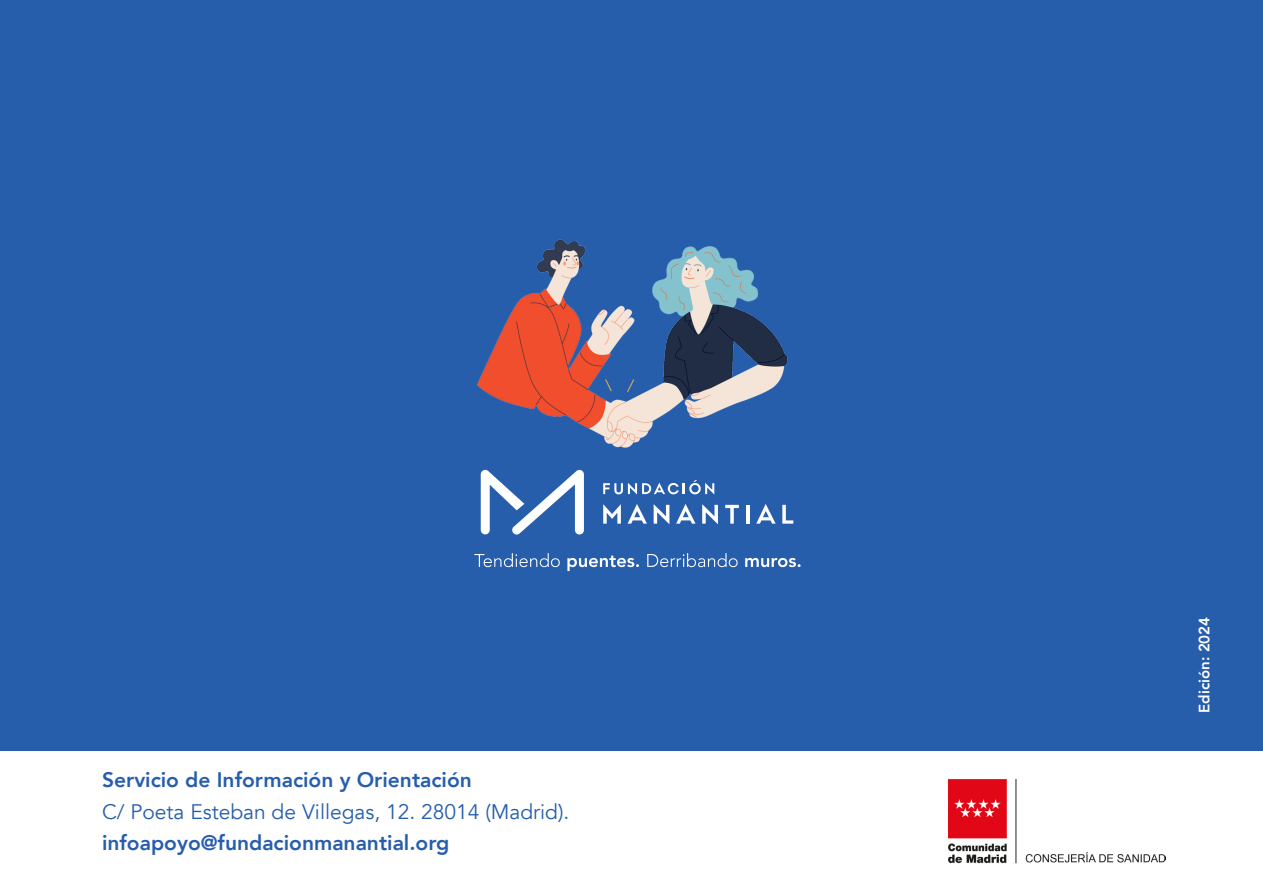
<style>
.page{position:relative;width:1263px;height:893px;background:#275eac}
.page>*{position:absolute;margin:0;border:0;box-sizing:border-box;transform-origin:0 0}
.t1{font:800 21px "Avenir";color:#275eac}
.t2{font:21px "Avenir";color:#275eac}
.t3{font:800 15px "Avenir";color:#fff}
</style>
<div class="page">
<svg style="left:603px;top:480px;width:111px;height:14px"></svg>
<svg style="left:603px;top:504px;width:18px;height:20px"></svg>
<svg style="left:628px;top:504px;width:19px;height:20px"></svg>
<svg style="left:654px;top:504px;width:15px;height:20px"></svg>
<svg style="left:676px;top:504px;width:19px;height:20px"></svg>
<svg style="left:702px;top:504px;width:16px;height:20px"></svg>
<svg style="left:725px;top:505px;width:14px;height:19px"></svg>
<hr style="left:746px;top:505px;width:3px;height:19px;background:#fff">
<svg style="left:756px;top:504px;width:20px;height:20px"></svg>
<svg style="left:782px;top:505px;width:11px;height:19px"></svg>
<svg style="left:481px;top:470px;width:103px;height:64px"></svg>
<svg style="left:474px;top:553px;width:86px;height:14px"></svg>
<svg style="left:567px;top:556px;width:72px;height:15px"></svg>
<svg style="left:647px;top:553px;width:91px;height:14px"></svg>
<svg style="left:745px;top:558px;width:55px;height:9px"></svg>
<div style="left:0;top:751px;width:1263px;height:142px;background:#fff"></div>
<img style="left:948px;top:779px;width:217px;height:85px">
<img style="left:477px;top:239px;width:311px;height:209px">
<p class="t1" style="left:102px;top:763px;width:371px">Servicio de Información y Orientación</p>
<p class="t2" style="left:102px;top:799px;width:469px">C/ Poeta Esteban de Villegas, 12. 28014 (Madrid).</p>
<p class="t1" style="left:102px;top:826px;width:349px">infoapoyo@fundacionmanantial.org</p>
<p class="t3" style="left:1193px;top:713px;width:97px;rotate:-90deg">Edición: 2024</p>
</div>
